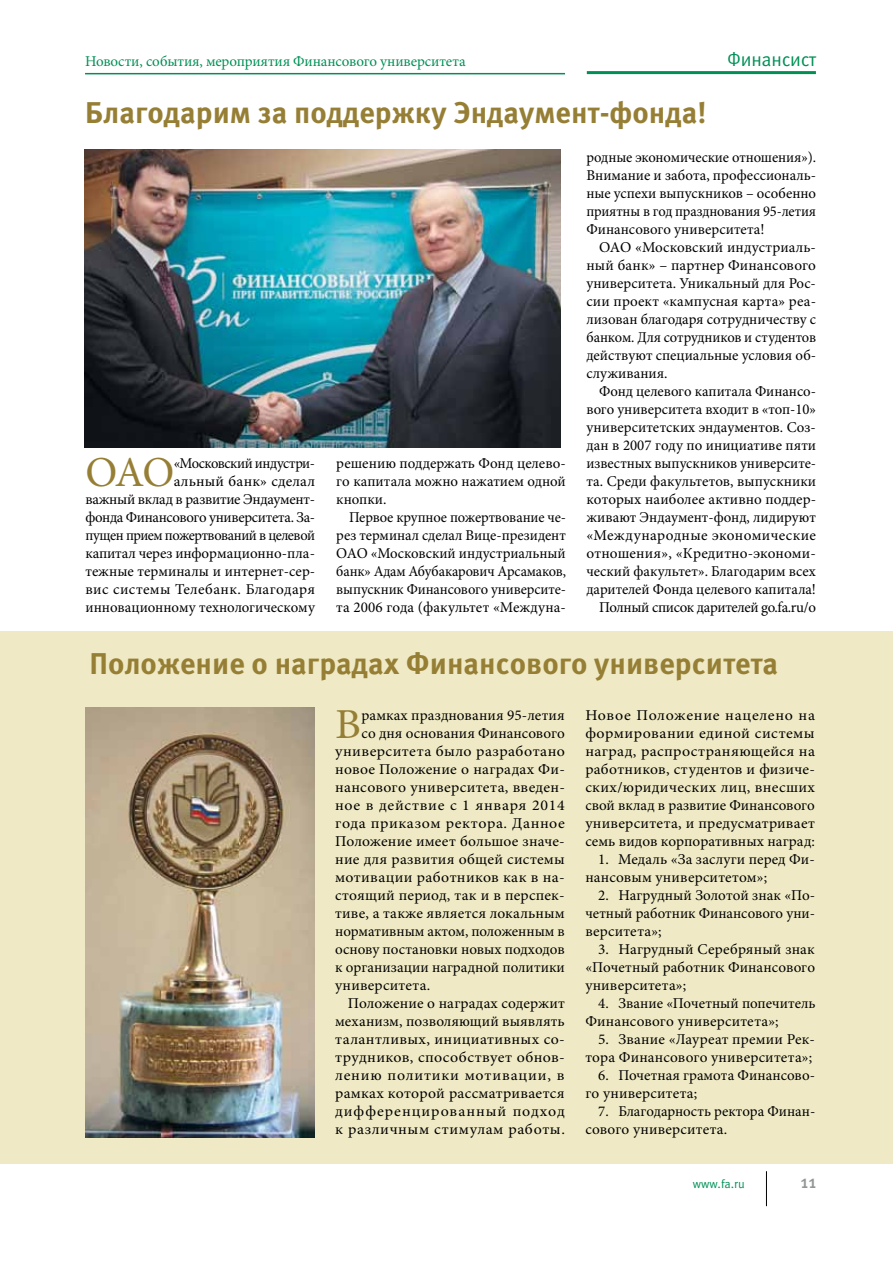
<style>
.page{position:relative;width:893px;height:1263px;background:#fff}
.page>*{position:absolute;margin:0;border:0;box-sizing:border-box;transform-origin:0 0}
.t1{font:42.75px "Minion Pro";color:#967f35}
.t2{font:700 30px "Meta Pro";color:#967f35}
.t3{font:19.2px "Meta Pro";letter-spacing:-.01em;color:#009055}
.t4{font:500 18px "Meta Pro";color:#939598}
.t5{font:15px/18px "Minion Pro";letter-spacing:.005em;color:#000;text-align:justify}
.t6{font:15px/18px "Minion Pro";letter-spacing:.005em;color:#000;text-align:justify;scale:1.06 1}
.t7{font:15px "Minion Pro";letter-spacing:.005em;color:#000;scale:1.04 1}
.t8{font:15px "Minion Pro";letter-spacing:.005em;color:#000;scale:1.05 1}
.t9{font:15px "Minion Pro";letter-spacing:.035em;color:#000;scale:1.06 1}
.t10{font:15px "Minion Pro";letter-spacing:-.01em;color:#009055}
.t11{font:15px "Minion Pro";letter-spacing:.025em;color:#000;scale:1.06 1}
.t12{font:15px "Minion Pro";letter-spacing:.045em;color:#000;scale:1.06 1}
.t13{font:15px "Minion Pro";letter-spacing:.05em;color:#000;scale:1.06 1}
.t14{font:15px "Minion Pro";letter-spacing:.06em;color:#000;scale:1.06 1}
.t15{font:12px "Meta Pro";color:#009055}
</style>
<div class="page">
<hr style="left:766px;top:1171px;width:1px;height:35px;background:#000">
<hr style="left:587px;top:71px;width:229px;height:3px;background:#009055">
<hr style="left:85px;top:73px;width:480px;height:1px;background:#009055">
<div style="left:0;top:631px;width:893px;height:533px;background:#efeac5"></div>
<img style="left:84px;top:149px;width:477px;height:298px">
<img style="left:85px;top:707px;width:230px;height:431px">
<p class="t10" style="left:85px;top:51px;width:382px">Новости, события, мероприятия Финансового университета</p>
<p class="t3" style="left:727px;top:48px;width:91px">Финансист</p>
<h2 class="t2" style="left:85px;top:94px;width:623px">Благодарим за поддержку Эндаумент-фонда!</h2>
<h1 class="t1" style="left:85px;top:444px;width:91px">ОАО</h1>
<p class="t5" style="left:85px;top:454px;width:231px;text-align:right">«Московский индустри-<br>альный банк» сделал<br>важный вклад в развитие Эндаумент&shy;фонда Финансового университета. За&shy;пущен прием пожертвований в целевой капитал через информационно-пла&shy;тежные терминалы и интернет-сер&shy;вис системы Телебанк. Благодаря инновационному технологическому</p>
<p class="t5" style="left:336px;top:454px;width:231px">решению поддержать Фонд целево&shy;го капитала можно нажатием одной кнопки.</p>
<p class="t5" style="left:336px;top:508px;width:231px;text-indent:13px">Первое крупное пожертвование че&shy;рез терминал сделал Вице-президент ОАО «Московский индустриальный банк» Адам Абубакарович Арсамаков, выпускник Финансового университе&shy;та 2006 года (факультет «Междуна-</p>
<p class="t5" style="left:586px;top:148px;width:231px">родные экономические отношения»).<br>Внимание и забота, профессиональ&shy;ные успехи выпускников – особенно приятны в год празднования 95-летия Финансового университета!</p>
<p class="t5" style="left:586px;top:238px;width:231px;text-indent:13px">ОАО «Московский индустриаль&shy;ный банк» – партнер Финансового университета. Уникальный для Рос&shy;сии проект «кампусная карта» реа&shy;лизован благодаря сотрудничеству с банком. Для сотрудников и студентов действуют специальные условия об&shy;служивания.</p>
<p class="t5" style="left:586px;top:382px;width:231px;text-align:right">Фонд целевого капитала Финансо&shy;вого университета входит в «топ-10» университетских эндаументов. Соз&shy;дан в 2007 году по инициативе пяти известных выпускников университе&shy;та. Среди факультетов, выпускники которых наиболее активно поддер&shy;живают Эндаумент-фонд, лидируют «Международные экономические отношения», «Кредитно-экономи&shy;ческий факультет». Благодарим всех дарителей Фонда целевого капитала!<br>Полный список дарителей go.fa.ru/o</p>
<h2 class="t2" style="left:90px;top:644px;width:690px">Положение о наградах Финансового университета</h2>
<h1 class="t1" style="left:335px;top:696px;width:27px">В</h1>
<p class="t5" style="left:361px;top:706px;width:205px">рамках празднования 95-летия</p>
<p class="t5" style="left:361px;top:724px;width:205px">со дня основания Финансового</p>
<p class="t11" style="left:335px;top:741px;width:218px">университета было разработано</p>
<p class="t7" style="left:335px;top:759px;width:222px">новое Положение о наградах Фи-</p>
<p class="t8" style="left:335px;top:777px;width:220px">нансового университета, введен-</p>
<p class="t12" style="left:335px;top:795px;width:218px">ное в действие с 1 января 2014</p>
<p class="t9" style="left:335px;top:813px;width:218px">года приказом ректора. Данное</p>
<p class="t7" style="left:335px;top:831px;width:222px">Положение имеет большое значе-</p>
<p class="t7" style="left:335px;top:849px;width:222px">ние для развития общей системы</p>
<p class="t8" style="left:335px;top:867px;width:220px">мотивации работников как в на-</p>
<p class="t7" style="left:335px;top:885px;width:222px">стоящий период, так и в перспек-</p>
<p class="t5" style="left:335px;top:904px;width:231px">тиве, а также является локальным</p>
<p class="t5" style="left:335px;top:922px;width:231px">нормативным актом, положенным в</p>
<p class="t5" style="left:335px;top:940px;width:231px">основу постановки новых подходов</p>
<p class="t5" style="left:335px;top:958px;width:231px">к организации наградной политики</p>
<p class="t5" style="left:335px;top:976px;width:97px">университета.</p>
<p class="t5" style="left:348px;top:994px;width:218px">Положение о наградах содержит</p>
<p class="t5" style="left:335px;top:1012px;width:231px">механизм, позволяющий выявлять</p>
<p class="t6" style="left:335px;top:1030px;width:218px">талантливых, инициативных со-</p>
<p class="t6" style="left:335px;top:1048px;width:218px">трудников, способствует обнов-</p>
<p class="t13" style="left:335px;top:1065px;width:218px">лению политики мотивации, в</p>
<p class="t8" style="left:335px;top:1083px;width:220px">рамках которой рассматривается</p>
<p class="t14" style="left:335px;top:1101px;width:218px">дифференцированный подход</p>
<p class="t9" style="left:335px;top:1119px;width:218px">к различным стимулам работы.</p>
<p class="t6" style="left:585px;top:706px;width:218px">Новое Положение нацелено на формировании единой системы наград, распространяющейся на работников, студентов и физиче&shy;ских/юридических лиц, внесших свой вклад в развитие Финансового университета, и предусматривает семь видов корпоративных наград:</p>
<p class="t5" style="left:585px;top:850px;width:231px;text-indent:13px">1. Медаль «За заслуги перед Фи&shy;нансовым университетом»;</p>
<p class="t5" style="left:585px;top:886px;width:231px;text-indent:13px">2. Нагрудный Золотой знак «По&shy;четный работник Финансового уни&shy;верситета»;</p>
<p class="t5" style="left:585px;top:940px;width:231px;text-indent:13px">3. Нагрудный Серебряный знак «Почетный работник Финансового университета»;</p>
<p class="t5" style="left:585px;top:994px;width:232px;text-indent:13px">4. Звание «Почетный попечитель<br>Финансового университета»;</p>
<p class="t5" style="left:585px;top:1030px;width:231px;text-align:right">5. Звание «Лауреат премии Рек&shy;тора Финансового университета»;</p>
<p class="t5" style="left:585px;top:1066px;width:231px;text-indent:13px">6. Почетная грамота Финансово&shy;го университета;</p>
<p class="t5" style="left:585px;top:1102px;width:231px;text-indent:13px">7. Благодарность ректора Финан&shy;сового университета.</p>
<p class="t15" style="left:693px;top:1176px;width:54px">www.fa.ru</p>
<p class="t4" style="left:801px;top:1170px;width:17px">11</p>
</div>
